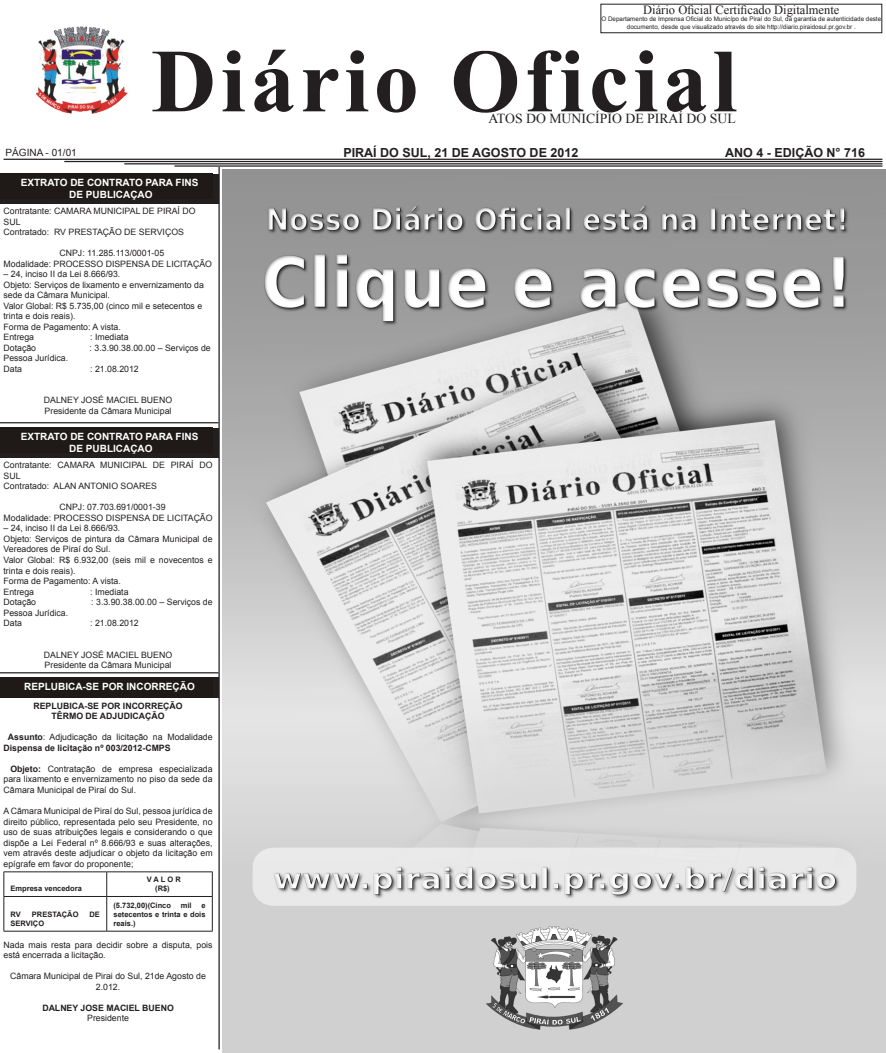
<style>
.page{position:relative;width:886px;height:1053px;background:#fff}
.page>*{position:absolute;margin:0;border:0;box-sizing:border-box;transform-origin:0 0}
.t1{font:700 90px "Times New Roman";letter-spacing:.05em;color:#231f20}
.t2{font:13.75px "Times New Roman";color:#231f20}
.t3{font:700 12.5px "Arial";color:#231f20}
.t4{font:12.5px "Times New Roman";color:#231f20}
.t5{font:700 10px "Arial";color:#fff}
.t6{font:10px "Arial";color:#231f20}
.t7{font:8.75px/10.5px "Arial";color:#231f20}
.t8{font:700 8.75px/10.5px "Arial";color:#231f20}
.t9{font:700 7.5px/9px "Arial";color:#231f20;text-align:justify}
.t10{font:6.25px/7.5px "Arial";color:#231f20;text-align:center}
.s1{font-weight:400}
.s2{font-weight:700}
</style>
<div class="page">
<div style="left:600px;top:4px;width:282px;height:29px;border:1px solid #231f20"></div>
<img style="left:36px;top:26px;width:92px;height:88px">
<hr style="left:4px;top:159px;width:878px;height:1px;background:#231f20">
<hr style="left:64px;top:161px;width:818px;height:1px;background:#231f20">
<hr style="left:124px;top:163px;width:758px;height:1px;background:#231f20">
<hr style="left:174px;top:165px;width:708px;height:2px;background:#231f20">
<div style="left:0;top:174px;width:218px;height:30px;background:#1f1a17"></div>
<hr style="left:218px;top:167px;width:2px;height:882px;background:#231f20">
<hr style="left:0;top:422px;width:218px;height:1px;background:#231f20">
<div style="left:0;top:428px;width:218px;height:29px;background:#1f1a17"></div>
<hr style="left:0;top:672px;width:218px;height:1px;background:#231f20">
<div style="left:0;top:677px;width:218px;height:21px;background:#1f1a17"></div>
<hr style="left:4px;top:871px;width:103px;height:1px;background:#231f20">
<svg style="left:4px;top:872px;width:1px;height:24px"></svg>
<hr style="left:107px;top:871px;width:106px;height:1px;background:#231f20">
<svg style="left:106px;top:872px;width:1px;height:24px"></svg>
<svg style="left:212px;top:872px;width:1px;height:24px"></svg>
<hr style="left:4px;top:896px;width:103px;height:1px;background:#231f20">
<hr style="left:4px;top:896px;width:1px;height:34px;background:#231f20">
<hr style="left:107px;top:896px;width:106px;height:1px;background:#231f20">
<hr style="left:106px;top:896px;width:1px;height:34px;background:#231f20">
<hr style="left:212px;top:896px;width:1px;height:34px;background:#231f20">
<hr style="left:4px;top:930px;width:103px;height:1px;background:#231f20">
<hr style="left:107px;top:930px;width:106px;height:1px;background:#231f20">
<img style="left:222px;top:169px;width:664px;height:883px">
<p class="t4" style="left:643px;top:1px;width:198px">Diário Oficial Certificado Digitalmente</p>
<p class="t10" style="left:601px;top:16px;width:281px">O Departamento de Imprensa Oficial do Municípo de Piraí do Sul, da garantia de autenticidade deste documento, desde que visualizado através do site http://diario.piraidosul.pr.gov.br .</p>
<p class="t1" style="left:151px;top:19px;width:587px">Diário Oficial</p>
<p class="t2" style="left:488px;top:109px;width:249px">ATOS DO MUNICÍPIO DE PIRAÍ DO SUL</p>
<p class="t6" style="left:6px;top:146px;width:73px">PÁGINA - 01/01</p>
<p class="t3" style="left:343px;top:144px;width:236px">PIRAÍ DO SUL, 21 DE AGOSTO DE 2012</p>
<p class="t3" style="left:725px;top:144px;width:141px">ANO 4 - EDIÇÃO N° 716</p>
<p class="t5" style="left:21px;top:176px;width:179px">EXTRATO DE CONTRATO PARA FINS</p>
<p class="t5" style="left:69px;top:188px;width:85px">DE PUBLICAÇAO</p>
<p class="t7" style="left:4px;top:206px;width:194px">Contratante: CAMARA MUNICIPAL DE PIRAÍ DO<br>SUL</p>
<p class="t7" style="left:4px;top:227px;width:182px">Contratado: RV PRESTAÇÃO DE SERVIÇOS</p>
<p class="t7" style="left:59px;top:248px;width:106px">CNPJ: 11.285.113/0001-05</p>
<p class="t7" style="left:4px;top:258px;width:210px">Modalidade: PROCESSO DISPENSA DE LICITAÇÃO</p>
<p class="t7" style="left:4px;top:269px;width:118px">– 24, inciso II da Lei 8.666/93.</p>
<p class="t7" style="left:4px;top:279px;width:202px">Objeto: Serviços de lixamento e envernizamento da sede da Câmara Municipal.</p>
<p class="t7" style="left:4px;top:300px;width:200px">Valor Global: R$ 5.735,00 (cinco mil e setecentos e trinta e dois reais).</p>
<p class="t7" style="left:4px;top:321px;width:119px">Forma de Pagamento: A vista.</p>
<p class="t7" style="left:4px;top:332px;width:32px">Entrega</p>
<p class="t7" style="left:90px;top:332px;width:40px">: Imediata</p>
<p class="t7" style="left:4px;top:342px;width:34px">Dotação</p>
<p class="t7" style="left:90px;top:342px;width:123px">: 3.3.90.38.00.00 – Serviços de</p>
<p class="t7" style="left:4px;top:353px;width:66px">Pessoa Jurídica.</p>
<p class="t7" style="left:4px;top:363px;width:20px">Data</p>
<p class="t7" style="left:90px;top:363px;width:50px">: 21.08.2012</p>
<p class="t7" style="left:44px;top:395px;width:130px">DALNEY JOSÉ MACIEL BUENO</p>
<p class="t7" style="left:45px;top:405px;width:128px">Presidente da Câmara Municipal</p>
<p class="t5" style="left:21px;top:430px;width:179px">EXTRATO DE CONTRATO PARA FINS</p>
<p class="t5" style="left:69px;top:442px;width:85px">DE PUBLICAÇAO</p>
<p class="t7" style="left:4px;top:460px;width:211px">Contratante: CAMARA MUNICIPAL DE PIRAÍ DO<br>SUL</p>
<p class="t7" style="left:4px;top:481px;width:155px">Contratado: ALAN ANTONIO SOARES</p>
<p class="t7" style="left:59px;top:502px;width:108px">CNPJ: 07.703.691/0001-39</p>
<p class="t7" style="left:4px;top:512px;width:211px">Modalidade: PROCESSO DISPENSA DE LICITAÇÃO</p>
<p class="t7" style="left:4px;top:523px;width:118px">– 24, inciso II da Lei 8.666/93.</p>
<p class="t7" style="left:4px;top:533px;width:211px">Objeto: Serviços de pintura da Câmara Municipal de<br>Vereadores de Piraí do Sul.</p>
<p class="t7" style="left:4px;top:554px;width:211px">Valor Global: R$ 6.932,00 (seis mil e novecentos e trinta e dois reais).</p>
<p class="t7" style="left:4px;top:575px;width:119px">Forma de Pagamento: A vista.</p>
<p class="t7" style="left:4px;top:586px;width:32px">Entrega</p>
<p class="t7" style="left:90px;top:586px;width:40px">: Imediata</p>
<p class="t7" style="left:4px;top:596px;width:34px">Dotação</p>
<p class="t7" style="left:91px;top:596px;width:123px">: 3.3.90.38.00.00 – Serviços de</p>
<p class="t7" style="left:4px;top:607px;width:66px">Pessoa Jurídica.</p>
<p class="t7" style="left:4px;top:617px;width:20px">Data</p>
<p class="t7" style="left:90px;top:617px;width:50px">: 21.08.2012</p>
<p class="t7" style="left:44px;top:649px;width:130px">DALNEY JOSÉ MACIEL BUENO</p>
<p class="t7" style="left:45px;top:659px;width:128px">Presidente da Câmara Municipal</p>
<p class="t5" style="left:24px;top:680px;width:172px">REPLUBICA-SE POR INCORREÇÃO</p>
<p class="t8" style="left:33px;top:700px;width:151px">REPLUBICA-SE POR INCORREÇÃO</p>
<p class="t8" style="left:52px;top:711px;width:114px">TÊRMO DE ADJUDICAÇÃO</p>
<p class="t8" style="left:4px;top:732px;width:211px;text-indent:4px">Assunto<span class="s1">: Adjudicação da licitação na Modalidade<br></span>Dispensa de licitação nº 003/2012-CMPS</p>
<p class="t7" style="left:4px;top:763px;width:211px;text-align:justify;text-indent:7px"><span class="s2">Objeto:</span> Contratação de empresa especializada para lixamento e envernizamento no piso da sede da Câmara Municipal de Piraí do Sul.</p>
<p class="t7" style="left:4px;top:805px;width:211px;text-align:justify">A Câmara Municipal de Piraí do Sul, pessoa jurídica de direito público, representada pelo seu Presidente, no uso de suas atribuições legais e considerando o que dispõe a Lei Federal nº 8.666/93 e suas alterações, vem através deste adjudicar o objeto da licitação em epígrafe em favor do proponente;</p>
<p class="t9" style="left:11px;top:884px;width:73px">Empresa vencedora</p>
<p class="t9" style="left:147px;top:875px;width:35px">V A L O R</p>
<p class="t9" style="left:155px;top:884px;width:16px">(R$)</p>
<p class="t9" style="left:113px;top:900px;width:59px">(5.732,00)(Cinco</p>
<p class="t9" style="left:181px;top:900px;width:12px">mil</p>
<p class="t9" style="left:113px;top:900px;width:94px;text-indent:88px">e setecentos e trinta e dois reais.)</p>
<p class="t7" style="left:4px;top:939px;width:211px">Nada mais resta para decidir sobre a disputa, pois está encerrada a licitação.</p>
<p class="t7" style="left:10px;top:970px;width:197px;text-align:center">Câmara Municipal de Pirai do Sul, 21de Agosto de<br>2.012.</p>
<p class="t8" style="left:42px;top:1002px;width:133px">DALNEY JOSE MACIEL BUENO</p>
<p class="t7" style="left:87px;top:1012px;width:43px">Presidente</p>
<p class="t9" style="left:11px;top:909px;width:12px">RV</p>
<p class="t9" style="left:32px;top:909px;width:48px">PRESTAÇÃO</p>
<p class="t9" style="left:90px;top:909px;width:12px">DE</p>
<p class="t9" style="left:11px;top:918px;width:35px">SERVIÇO</p>
</div>
